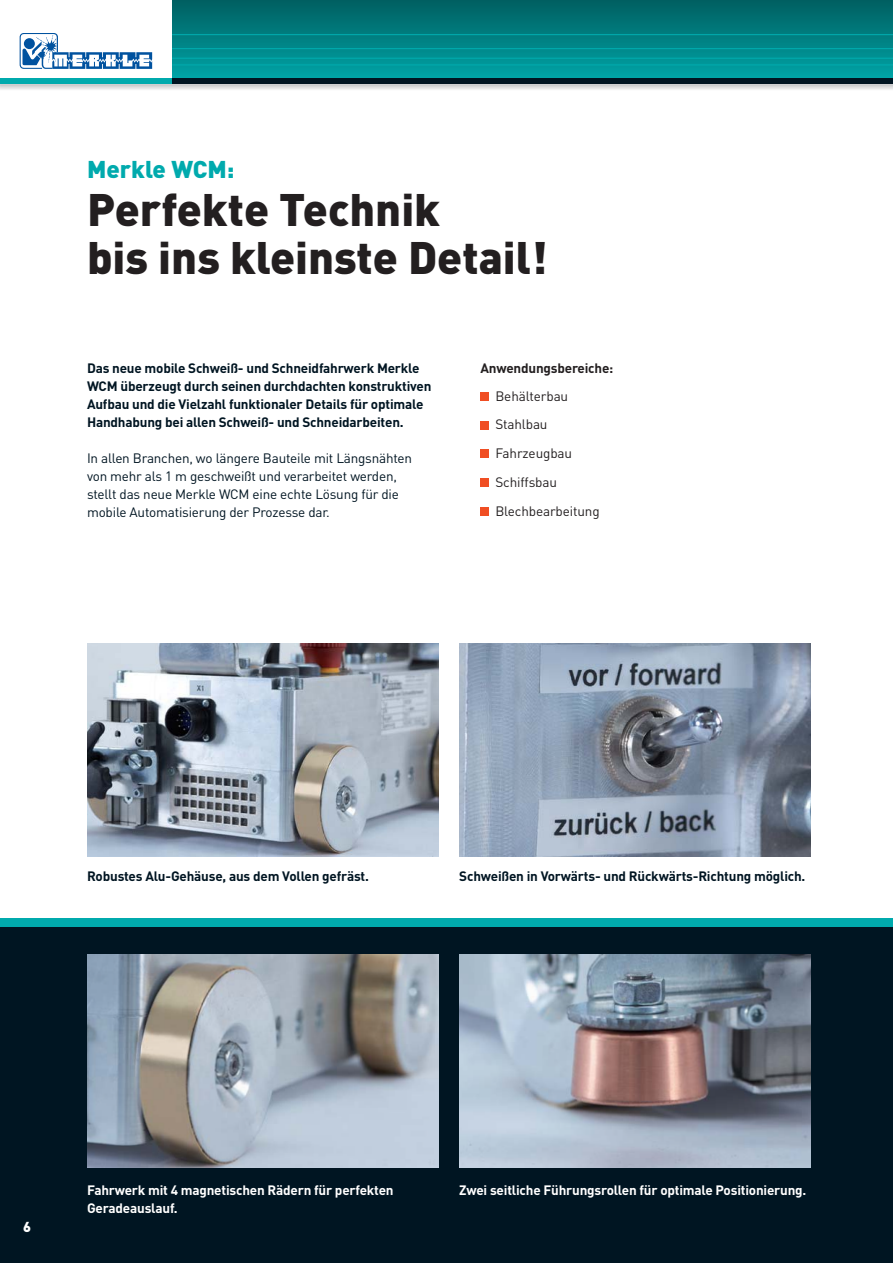
<style>
.page{position:relative;width:893px;height:1263px;background:#fff}
.page>*{position:absolute;margin:0;border:0;box-sizing:border-box;transform-origin:0 0}
.t1{font:900 45px/48px "DIN";color:#231f20}
.t2{font:900 24px "DIN";color:#00aaad}
.t3{font:900 14.25px "DIN";color:#fff}
.t4{font:700 13.5px/18px "DIN";letter-spacing:-.015em;color:#001522}
.t5{font:13.5px/18px "DIN";letter-spacing:-.015em;color:#001522}
.t6{font:700 13.5px/18px "DIN";letter-spacing:-.015em;color:#fff}
.t7{font:13.5px/28.8px "DIN";letter-spacing:-.01em;color:#231f20}
.t8{font:700 13.5px "DIN";letter-spacing:-.015em;color:#231f20}
</style>
<div class="page">
<div style="left:0;top:927px;width:892px;height:336px;background:#001522"></div>
<div style="left:0;top:918px;width:892px;height:9px;background:#00aaad"></div>
<svg style="left:172px;top:0;width:720px;height:79px;background:#007f81"></svg>
<svg style="left:20px;top:33px;width:132px;height:36px"></svg>
<div style="left:0;top:79px;width:172px;height:5px;background:#00aaad"></div>
<hr style="left:172px;top:34px;width:720px;height:1px;background:#00aaad">
<hr style="left:172px;top:48px;width:720px;height:1px;background:#00aaad">
<hr style="left:172px;top:58px;width:720px;height:1px;background:#00aaad">
<hr style="left:172px;top:64px;width:720px;height:1px;background:#00aaad">
<div style="left:172px;top:79px;width:720px;height:5px;background:#001522"></div>
<img style="left:87px;top:644px;width:351px;height:212px">
<img style="left:459px;top:644px;width:351px;height:212px">
<img style="left:87px;top:955px;width:351px;height:212px">
<img style="left:459px;top:955px;width:351px;height:212px">
<div style="left:480px;top:392px;width:9px;height:9px;background:#f04e23"></div>
<div style="left:480px;top:421px;width:9px;height:8px;background:#f04e23"></div>
<div style="left:480px;top:450px;width:9px;height:8px;background:#f04e23"></div>
<div style="left:480px;top:478px;width:9px;height:9px;background:#f04e23"></div>
<div style="left:480px;top:507px;width:9px;height:9px;background:#f04e23"></div>
<h2 class="t2" style="left:87px;top:161px;width:149px">Merkle WCM:</h2>
<h1 class="t1" style="left:87px;top:189px;width:462px">Perfekte Technik<br>bis ins kleinste Detail!</h1>
<p class="t4" style="left:87px;top:360px;width:346px">Das neue mobile Schweiß- und Schneidfahrwerk Merkle WCM überzeugt durch seinen durchdachten konstruktiven Aufbau und die Vielzahl funktionaler Details für optimale Handhabung bei allen Schweiß- und Schneidarbeiten.</p>
<p class="t5" style="left:87px;top:450px;width:326px">In allen Branchen, wo längere Bauteile mit Längsnähten von mehr als 1 m geschweißt und verarbeitet werden, stellt das neue Merkle WCM eine echte Lösung für die mobile Automatisierung der Prozesse dar.</p>
<p class="t8" style="left:480px;top:363px;width:134px">Anwendungsbereiche:</p>
<p class="t7" style="left:495px;top:383px;width:106px">Behälterbau<br>Stahlbau<br>Fahrzeugbau<br>Schiffsbau<br>Blechbearbeitung</p>
<p class="t4" style="left:87px;top:868px;width:283px">Robustes Alu-Gehäuse, aus dem Vollen gefräst.</p>
<p class="t4" style="left:459px;top:868px;width:347px">Schweißen in Vorwärts- und Rückwärts-Richtung möglich.</p>
<p class="t3" style="left:23px;top:1222px;width:9px">6</p>
<p class="t6" style="left:87px;top:1183px;width:308px">Fahrwerk mit 4 magnetischen Rädern für perfekten<br>Geradeauslauf.</p>
<p class="t6" style="left:459px;top:1183px;width:349px">Zwei seitliche Führungsrollen für optimale Positionierung.</p>
</div>
